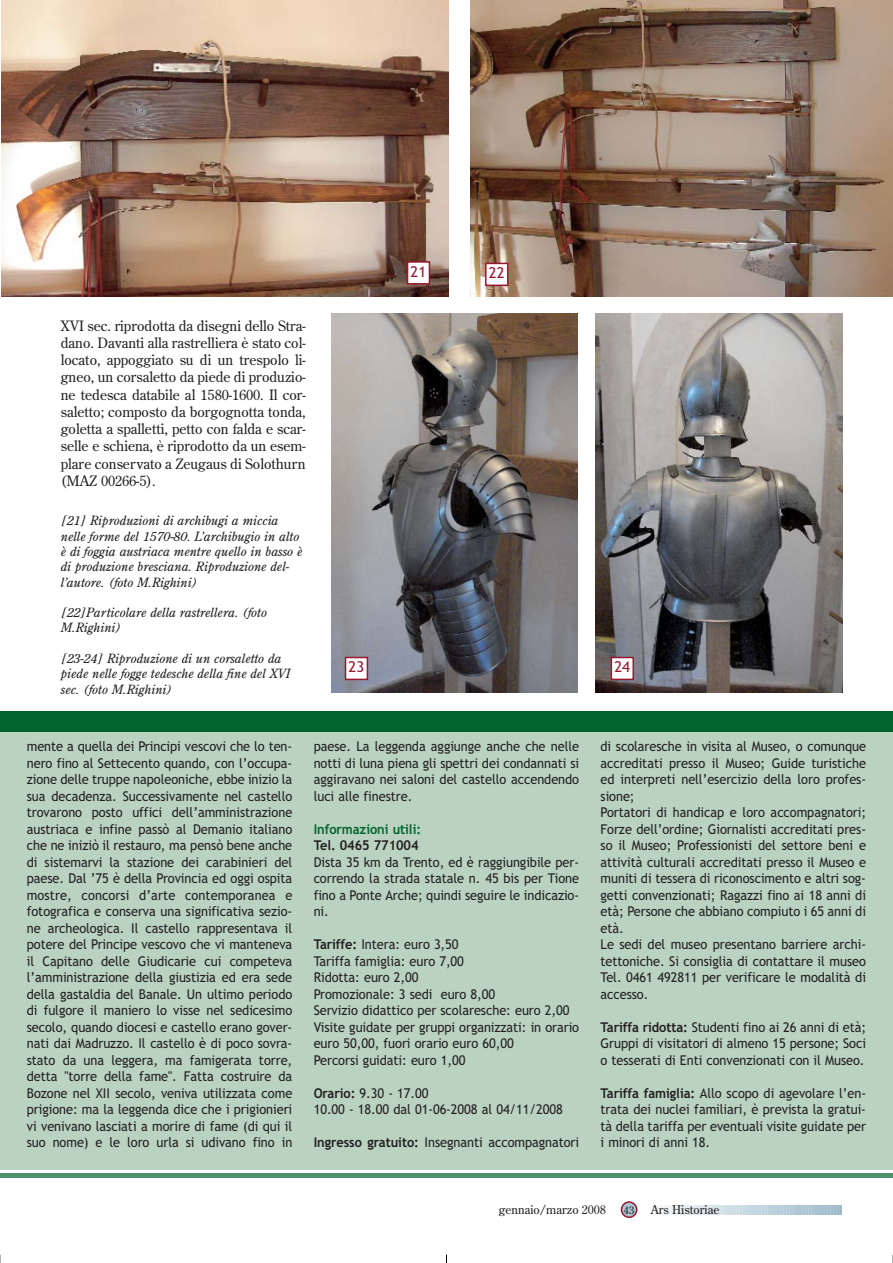
<style>
.page{position:relative;width:893px;height:1263px;background:#fff}
.page>*{position:absolute;margin:0;border:0;box-sizing:border-box;transform-origin:0 0}
.t1{font:15px "Trebuchet MS";color:#97192f}
.t2{font:14.25px/17.2px "Century Old Style";color:#231f20;text-align:justify}
.t3{font:13.5px/16.5px "Trebuchet MS";letter-spacing:-.005em;color:#231f20;text-align:justify;scale:.95 1}
.t4{font:700 13.5px "Trebuchet MS";letter-spacing:-.005em;color:#00652d;scale:.95 1}
.t5{font:700 13.5px "Trebuchet MS";letter-spacing:-.005em;color:#231f20;scale:.95 1}
.t6{font:italic 12.75px/15.3px "Century Old Style";color:#231f20}
.t7{font:12px "Century Old Style";color:#231f20}
.t8{font:10.5px "Century Old Style";color:#231f20}
.s1{font-weight:700}
</style>
<div class="page">
<img style="left:0;top:0;width:892px;height:1263px">
<p class="t2" style="left:61px;top:318px;width:246px">XVI sec. riprodotta da disegni dello Stra&shy;dano. Davanti alla rastrelliera è stato col&shy;locato, appoggiato su di un trespolo li&shy;gneo, un corsaletto da piede di produzio&shy;ne tedesca databile al 1580-1600. Il cor&shy;saletto; composto da borgognotta tonda, goletta a spalletti, petto con falda e scar&shy;selle e schiena, è riprodotto da un esem&shy;plare conservato a Zeugaus di Solothurn (MAZ 00266-5).</p>
<p class="t6" style="left:61px;top:514px;width:243px">[21] Riproduzioni di archibugi a miccia nelle forme del 1570-80. L’archibugio in alto è di foggia austriaca mentre quello in basso è di produzione bresciana. Riproduzione del&shy;l’autore. (foto M.Righini)</p>
<p class="t6" style="left:61px;top:606px;width:208px">[22]Particolare della rastrellera. (foto<br>M.Righini)</p>
<p class="t6" style="left:61px;top:652px;width:231px">[23-24] Riproduzione di un corsaletto da piede nelle fogge tedesche della fine del XVI sec. (foto M.Righini)</p>
<p class="t1" style="left:410px;top:266px;width:17px">21</p>
<p class="t1" style="left:489px;top:267px;width:17px">22</p>
<p class="t1" style="left:348px;top:661px;width:17px">23</p>
<p class="t1" style="left:614px;top:661px;width:17px">24</p>
<p class="t3" style="left:27px;top:739px;width:281px">mente a quella dei Principi vescovi che lo ten&shy;nero fino al Settecento quando, con l’occupa&shy;zione delle truppe napoleoniche, ebbe inizio la sua decadenza. Successivamente nel castello trovarono posto uffici dell’amministrazione austriaca e infine passò al Demanio italiano che ne iniziò il restauro, ma pensò bene anche di sistemarvi la stazione dei carabinieri del paese. Dal ’75 è della Provincia ed oggi ospita mostre, concorsi d’arte contemporanea e fotografica e conserva una significativa sezio&shy;ne archeologica. Il castello rappresentava il potere del Principe vescovo che vi manteneva il Capitano delle Giudicarie cui competeva l’amministrazione della giustizia ed era sede della gastaldia del Banale. Un ultimo periodo di fulgore il maniero lo visse nel sedicesimo secolo, quando diocesi e castello erano gover&shy;nati dai Madruzzo. Il castello è di poco sovra&shy;stato da una leggera, ma famigerata torre, detta "torre della fame". Fatta costruire da Bozone nel XII secolo, veniva utilizzata come prigione: ma la leggenda dice che i prigionieri vi venivano lasciati a morire di fame (di qui il suo nome) e le loro urla si udivano fino in</p>
<p class="t3" style="left:314px;top:739px;width:281px">paese. La leggenda aggiunge anche che nelle notti di luna piena gli spettri dei condannati si aggiravano nei saloni del castello accendendo luci alle finestre.</p>
<p class="t4" style="left:314px;top:824px;width:115px">Informazioni utili:</p>
<p class="t5" style="left:314px;top:840px;width:112px">Tel. 0465 771004</p>
<p class="t3" style="left:314px;top:855px;width:281px">Dista 35 km da Trento, ed è raggiungibile per&shy;correndo la strada statale n. 45 bis per Tione fino a Ponte Arche; quindi seguire le indicazio&shy;ni.</p>
<p class="t3" style="left:314px;top:937px;width:281px;text-align:left"><span class="s1">Tariffe:</span> Intera: euro 3,50<br>Tariffa famiglia: euro 7,00<br>Ridotta: euro 2,00<br>Promozionale: 3 sedi euro 8,00<br>Servizio didattico per scolaresche: euro 2,00<br>Visite guidate per gruppi organizzati: in orario euro 50,00, fuori orario euro 60,00<br>Percorsi guidati: euro 1,00</p>
<p class="t3" style="left:314px;top:1086px;width:264px"><span class="s1">Orario:</span> 9.30 - 17.00<br>10.00 - 18.00 dal 01-06-2008 al 04/11/2008</p>
<p class="t3" style="left:314px;top:1135px;width:281px"><span class="s1">Ingresso gratuito:</span> Insegnanti accompagnatori</p>
<p class="t3" style="left:600px;top:739px;width:281px;text-align:left">di scolaresche in visita al Museo, o comunque accreditati presso il Museo; Guide turistiche ed interpreti nell’esercizio della loro profes&shy;sione;<br>Portatori di handicap e loro accompagnatori; Forze dell’ordine; Giornalisti accreditati pres&shy;so il Museo; Professionisti del settore beni e attività culturali accreditati presso il Museo e muniti di tessera di riconoscimento e altri sog&shy;getti convenzionati; Ragazzi fino ai 18 anni di età; Persone che abbiano compiuto i 65 anni di età.<br>Le sedi del museo presentano barriere archi&shy;tettoniche. Si consiglia di contattare il museo Tel. 0461 492811 per verificare le modalità di accesso.</p>
<p class="t3" style="left:600px;top:1020px;width:281px"><span class="s1">Tariffa ridotta:</span> Studenti fino ai 26 anni di età; Gruppi di visitatori di almeno 15 persone; Soci o tesserati di Enti convenzionati con il Museo.</p>
<p class="t3" style="left:600px;top:1086px;width:281px"><span class="s1">Tariffa famiglia:</span> Allo scopo di agevolare l’en&shy;trata dei nuclei familiari, è prevista la gratui&shy;tà della tariffa per eventuali visite guidate per i minori di anni 18.</p>
<p class="t7" style="left:499px;top:1205px;width:109px">gennaio/marzo 2008</p>
<p class="t8" style="left:623px;top:1206px;width:12px">43</p>
<p class="t7" style="left:650px;top:1205px;width:70px">Ars Historiae</p>
</div>
